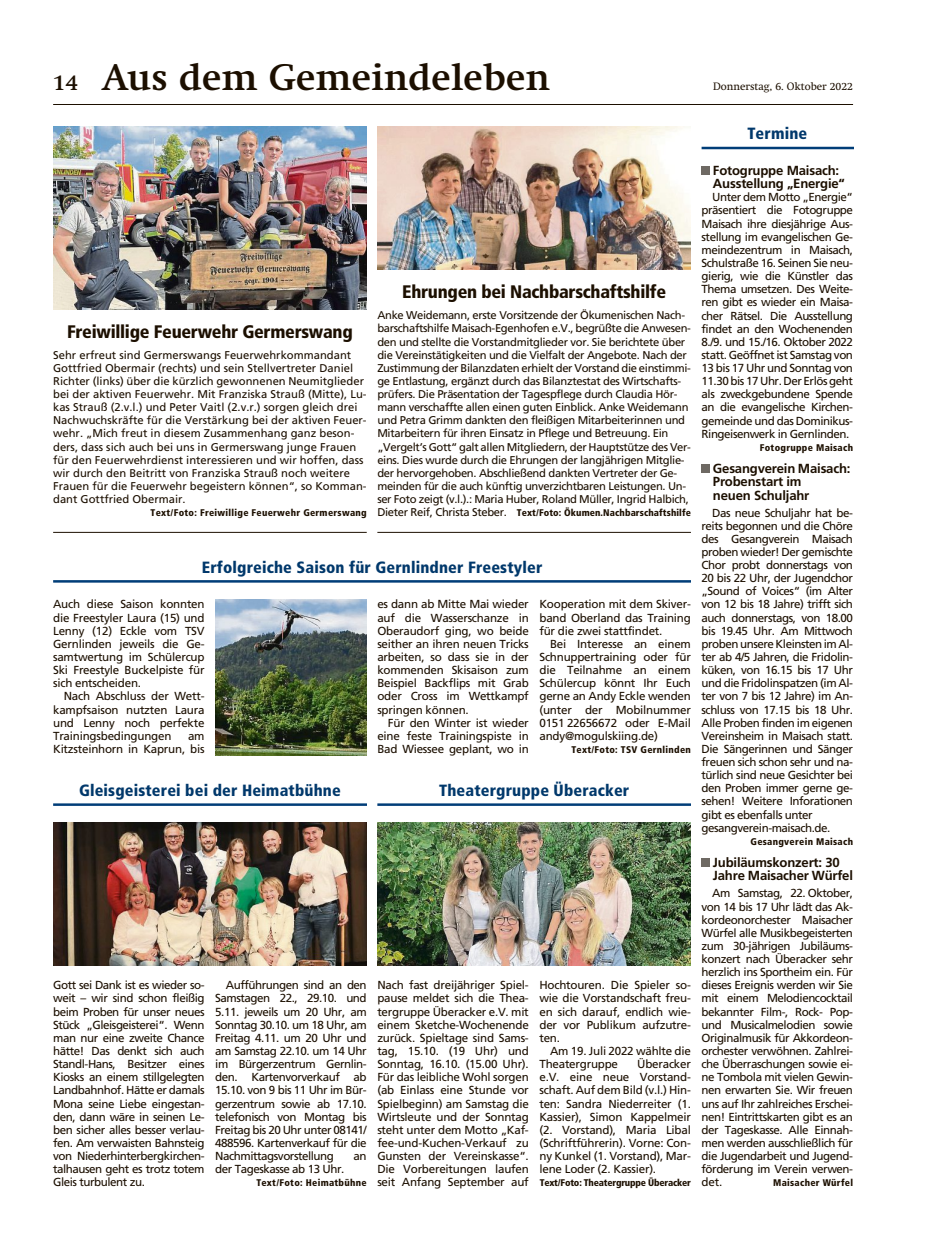
<style>
.page{position:relative;width:939px;height:1248px;background:#fff}
.page>*{position:absolute;margin:0;border:0;box-sizing:border-box;transform-origin:0 0}
.t1{font:700 36.25px "Swift";letter-spacing:.01em;color:#1c0f00}
.t2{font:900 condensed 18.12px "Frutiger";letter-spacing:-.015em;color:#1c0f00}
.t3{font:900 condensed 16.25px "Frutiger";letter-spacing:.01em;color:#00386b}
.t4{font:700 13.12px/13.1px "Frutiger";letter-spacing:-.015em;color:#1c0f00}
.t5{font:11.62px/13.1px "Frutiger";letter-spacing:-.04em;color:#1c0f00;text-align:justify}
.t6{font:11.62px/13.1px "Frutiger";letter-spacing:-.02em;color:#1c0f00}
.t7{font:11.25px/13.1px "Frutiger";letter-spacing:-.03em;color:#1c0f00}
.t8{font:11.25px/13.1px "Frutiger";color:#1c0f00}
.t9{font:10.62px "Swift";color:#1c0f00}
.t10{font:900 condensed 9.75px "Frutiger";letter-spacing:.03em;color:#1c0f00}
.t11{font:900 condensed 9.75px "Frutiger";letter-spacing:.01em;color:#1c0f00}
.t12{font:900 condensed 9.75px "Frutiger";letter-spacing:-.02em;color:#1c0f00}
.s1{font-size:21.25px}
.s2{font-weight:400;font-stretch:normal;font-size:11.25px}
</style>
<div class="page">
<hr style="left:53px;top:104px;width:800px;height:1px;background:#1c0f00">
<hr style="left:702px;top:147px;width:151px;height:2px;background:#003d78">
<div style="left:702px;top:167px;width:8px;height:8px;background:#6e6963"></div>
<div style="left:702px;top:464px;width:8px;height:8px;background:#6e6963"></div>
<div style="left:702px;top:858px;width:8px;height:8px;background:#6e6963"></div>
<hr style="left:53px;top:803px;width:314px;height:2px;background:#003d78">
<hr style="left:377px;top:803px;width:314px;height:2px;background:#003d78">
<img style="left:53px;top:822px;width:314px;height:143px">
<img style="left:377px;top:822px;width:314px;height:143px">
<hr style="left:53px;top:580px;width:638px;height:2px;background:#003d78">
<img style="left:215px;top:599px;width:152px;height:156px">
<hr style="left:377px;top:532px;width:314px;height:1px;background:#1c0f00">
<img style="left:377px;top:127px;width:314px;height:143px">
<hr style="left:53px;top:532px;width:314px;height:1px;background:#1c0f00">
<img style="left:53px;top:127px;width:314px;height:182px">
<h1 class="t1" style="left:53px;top:56px;width:498px"><span class="s1">14</span> Aus dem Gemeindeleben</h1>
<h2 class="t2" style="left:67px;top:325px;width:287px">Freiwillige Feuerwehr Germerswang</h2>
<p class="t8" style="left:53px;top:349px;width:315px">Sehr erfreut sind Germerswangs Feuerwehrkommandant Gottfried Obermair (rechts) und sein Stellvertreter Daniel Richter (links) über die kürzlich gewonnenen Neumitglieder bei der aktiven Feuerwehr. Mit Franziska Strauß (Mitte), Lu&shy;kas Strauß (2.v.l.) und Peter Vaitl (2.v.r.) sorgen gleich drei Nachwuchskräfte für die Verstärkung bei der aktiven Feuer&shy;wehr. „Mich freut in diesem Zusammenhang ganz beson&shy;ders, dass sich auch bei uns in Germerswang junge Frauen für den Feuerwehrdienst interessieren und wir hoffen, dass wir durch den Beitritt von Franziska Strauß noch weitere Frauen für die Feuerwehr begeistern können“, so Komman&shy;dant Gottfried Obermair.</p>
<p class="t10" style="left:151px;top:509px;width:218px">Text/Foto: Freiwillige Feuerwehr Germerswang</p>
<h2 class="t2" style="left:402px;top:285px;width:265px">Ehrungen bei Nachbarschaftshilfe</h2>
<p class="t7" style="left:377px;top:310px;width:315px">Anke Weidemann, erste Vorsitzende der Ökumenischen Nach&shy;barschaftshilfe Maisach-Egenhofen e.V., begrüßte die Anwesen&shy;den und stellte die Vorstandmitglieder vor. Sie berichtete über die Vereinstätigkeiten und die Vielfalt der Angebote. Nach der Zustimmung der Bilanzdaten erhielt der Vorstand die einstimmi&shy;ge Entlastung, ergänzt durch das Bilanztestat des Wirtschafts&shy;prüfers. Die Präsentation der Tagespflege durch Claudia Hör&shy;mann verschaffte allen einen guten Einblick. Anke Weidemann und Petra Grimm dankten den fleißigen Mitarbeiterinnen und Mitarbeitern für ihren Einsatz in Pflege und Betreuung. Ein „Vergelt’s Gott“ galt allen Mitgliedern, der Hauptstütze des Ver&shy;eins. Dies wurde durch die Ehrungen der langjährigen Mitglie&shy;der hervorgehoben. Abschließend dankten Vertreter der Ge&shy;meinden für die auch künftig unverzichtbaren Leistungen. Un&shy;ser Foto zeigt (v.l.).: Maria Huber, Roland Müller, Ingrid Halbich,</p>
<p class="t11" style="left:377px;top:509px;width:315px"><span class="s2">Dieter Reif, Christa Steber.</span> Text/Foto: Ökumen.Nachbarschaftshilfe</p>
<h3 class="t3" style="left:202px;top:561px;width:342px">Erfolgreiche Saison für Gernlindner Freestyler</h3>
<p class="t5" style="left:53px;top:599px;width:153px">Auch diese Saison konnten die Freestyler Laura (15) und Lenny (12) Eckle vom TSV Gernlinden jeweils die Ge&shy;samtwertung im Schülercup Ski Freestyle Buckelpiste für sich entscheiden.</p>
<p class="t5" style="left:53px;top:691px;width:153px;text-indent:11px">Nach Abschluss der Wett&shy;kampfsaison nutzten Laura und Lenny noch perfekte Trainingsbedingungen</p>
<p class="t5" style="left:377px;top:599px;width:153px">es dann ab Mitte Mai wieder auf die Wasserschanze in Oberaudorf ging, wo beide seither an ihren neuen Tricks arbeiten, so dass sie in der kommenden Skisaison zum Beispiel Backflips mit Grab oder Cross im Wettkampf springen können.</p>
<p class="t5" style="left:377px;top:717px;width:153px;text-indent:11px">Für den Winter ist wieder eine feste Trainingspiste in Bad Wiessee geplant, wo in</p>
<p class="t5" style="left:539px;top:599px;width:153px">Kooperation mit dem Skiver&shy;band Oberland das Training für die zwei stattfindet.</p>
<p class="t5" style="left:539px;top:638px;width:153px;text-indent:11px">Bei Interesse an einem Schnuppertraining oder für die Teilnahme an einem Schülercup könnt Ihr Euch gerne an Andy Eckle wenden (unter der Mobilnummer 0151 22656672 oder E-Mail andy@mogulskiing.de)</p>
<p class="t10" style="left:571px;top:746px;width:121px">Text/Foto: TSV Gernlinden</p>
<p class="t6" style="left:53px;top:730px;width:153px;text-align:right">am<br>Kitzsteinhorn in Kaprun, bis</p>
<h3 class="t3" style="left:79px;top:784px;width:263px">Gleisgeisterei bei der Heimatbühne</h3>
<h3 class="t3" style="left:439px;top:784px;width:192px">Theatergruppe Überacker</h3>
<p class="t5" style="left:53px;top:979px;width:153px">Gott sei Dank ist es wieder so&shy;weit – wir sind schon fleißig beim Proben für unser neues Stück „Gleisgeisterei“. Wenn man nur eine zweite Chance hätte! Das denkt sich auch Standl-Hans, Besitzer eines Kiosks an einem stillgelegten Landbahnhof. Hätte er damals Mona seine Liebe eingestan&shy;den, dann wäre in seinen Le&shy;ben sicher alles besser verlau&shy;fen. Am verwaisten Bahnsteig von Niederhinterbergkirchen&shy;talhausen geht es trotz totem Gleis turbulent zu.</p>
<p class="t5" style="left:215px;top:979px;width:153px;text-indent:11px">Aufführungen sind an den Samstagen 22., 29.10. und 5.11. jeweils um 20 Uhr, am Sonntag 30.10. um 18 Uhr, am Freitag 4.11. um 20 Uhr und am Samstag 22.10. um 14 Uhr im Bürgerzentrum Gernlin&shy;den. Kartenvorverkauf ab 15.10. von 9 bis 11 Uhr im Bür&shy;gerzentrum sowie ab 17.10. telefonisch von Montag bis Freitag bis 20 Uhr unter 08141/ 488596. Kartenverkauf für die Nachmittagsvorstellung</p>
<p class="t5" style="left:354px;top:1150px;width:15px">an</p>
<p class="t5" style="left:215px;top:1163px;width:131px">der Tageskasse ab 13 Uhr.</p>
<p class="t10" style="left:256px;top:1179px;width:112px">Text/Foto: Heimatbühne</p>
<p class="t5" style="left:377px;top:979px;width:153px">Nach fast dreijähriger Spiel&shy;pause meldet sich die Thea&shy;tergruppe Überacker e.V. mit einem Sketche-Wochenende zurück. Spieltage sind Sams&shy;tag, 15.10. (19 Uhr) und Sonntag, 16.10. (15.00 Uhr).<br>Für das leibliche Wohl sorgen (ab Einlass eine Stunde vor Spielbeginn) am Samstag die Wirtsleute und der Sonntag steht unter dem Motto „Kaf&shy;fee-und-Kuchen-Verkauf zu Gunsten der Vereinskasse“.<br>Die Vorbereitungen laufen seit Anfang September auf</p>
<p class="t5" style="left:539px;top:979px;width:153px">Hochtouren. Die Spieler so&shy;wie die Vorstandschaft freu&shy;en sich darauf, endlich wie&shy;der vor Publikum aufzutre&shy;ten.</p>
<p class="t6" style="left:539px;top:1045px;width:153px;text-indent:11px">Am 19. Juli 2022 wählte die<br>Theatergruppe</p>
<p class="t5" style="left:539px;top:1058px;width:153px;text-indent:98px">Überacker e.V. eine neue Vorstand&shy;schaft. Auf dem Bild (v.l.) Hin&shy;ten: Sandra Niederreiter (1.<br>Kassier), Simon Kappelmeir (2. Vorstand), Maria Libal (Schriftführerin). Vorne: Con&shy;ny Kunkel (1. Vorstand), Mar&shy;lene Loder (2. Kassier).</p>
<p class="t12" style="left:540px;top:1179px;width:153px">Text/Foto: Theatergruppe Überacker</p>
<p class="t9" style="left:713px;top:82px;width:141px">Donnerstag, 6. Oktober 2022</p>
<h3 class="t3" style="left:747px;top:128px;width:61px">Termine</h3>
<p class="t4" style="left:713px;top:165px;width:133px">Fotogruppe Maisach:<br>Ausstellung „Energie“</p>
<p class="t5" style="left:702px;top:192px;width:153px;text-indent:11px">Unter dem Motto „Energie“ präsentiert die Fotogruppe Maisach ihre diesjährige Aus&shy;stellung im evangelischen Ge&shy;meindezentrum in Maisach, Schulstraße 16. Seinen Sie neu&shy;gierig, wie die Künstler das Thema umsetzen. Des Weite&shy;ren gibt es wieder ein Maisa&shy;cher Rätsel. Die Ausstellung findet an den Wochenenden 8./9. und 15./16. Oktober 2022 statt. Geöffnet ist Samstag von 13 bis 17 Uhr und Sonntag von 11.30 bis 17 Uhr. Der Erlös geht als zweckgebundene Spende an die evangelische Kirchen&shy;gemeinde und das Dominikus-Ringeisenwerk in Gernlinden.</p>
<p class="t10" style="left:760px;top:444px;width:95px">Fotogruppe Maisach</p>
<p class="t4" style="left:713px;top:463px;width:139px">Gesangverein Maisach:<br>Probenstart im</p>
<p class="t4" style="left:713px;top:490px;width:98px">neuen Schuljahr</p>
<p class="t5" style="left:702px;top:507px;width:153px;text-align:left;text-indent:11px">Das neue Schuljahr hat be&shy;reits begonnen und die Chöre des Gesangverein Maisach proben wieder! Der gemischte<br>Chor probt donnerstags von<br>20 bis 22 Uhr, der Jugendchor „Sound of Voices“ (im Alter von 12 bis 18 Jahre) trifft sich auch donnerstags, von 18.00 bis 19.45 Uhr. Am Mittwoch proben unsere Kleinsten im Al&shy;ter ab 4/5 Jahren, die Fridolin&shy;küken, von 16.15 bis 17 Uhr und die Fridolinspatzen (im Al&shy;ter von 7 bis 12 Jahre) im An&shy;schluss von 17.15 bis 18 Uhr.<br>Alle Proben finden im eigenen<br>Vereinsheim in Maisach statt.<br>Die Sängerinnen und Sänger freuen sich schon sehr und na&shy;türlich sind neue Gesichter bei den Proben immer gerne ge&shy;sehen! Weitere Inforationen gibt es ebenfalls unter gesangverein-maisach.de.</p>
<p class="t10" style="left:751px;top:838px;width:104px">Gesangverein Maisach</p>
<p class="t4" style="left:713px;top:856px;width:142px">Jubiläumskonzert: 30<br>Jahre Maisacher Würfel</p>
<p class="t5" style="left:702px;top:887px;width:153px;text-indent:11px">Am Samstag, 22. Oktober, von 14 bis 17 Uhr lädt das Ak&shy;kordeonorchester Maisacher Würfel alle Musikbegeisterten zum 30-jährigen Jubiläums&shy;konzert nach Überacker sehr herzlich ins Sportheim ein. Für dieses Ereignis werden wir Sie mit einem Melodiencocktail bekannter Film-, Rock- Pop&shy;und Musicalmelodien sowie Originalmusik für Akkordeon&shy;orchester verwöhnen. Zahlrei&shy;che Überraschungen sowie ei&shy;ne Tombola mit vielen Gewin&shy;nen erwarten Sie. Wir freuen uns auf Ihr zahlreiches Erschei&shy;nen! Eintrittskarten gibt es an der Tageskasse. Alle Einnah&shy;men werden ausschließlich für die Jugendarbeit und Jugend&shy;förderung im Verein verwen&shy;det.</p>
<p class="t10" style="left:773px;top:1179px;width:81px">Maisacher Würfel</p>
</div>
